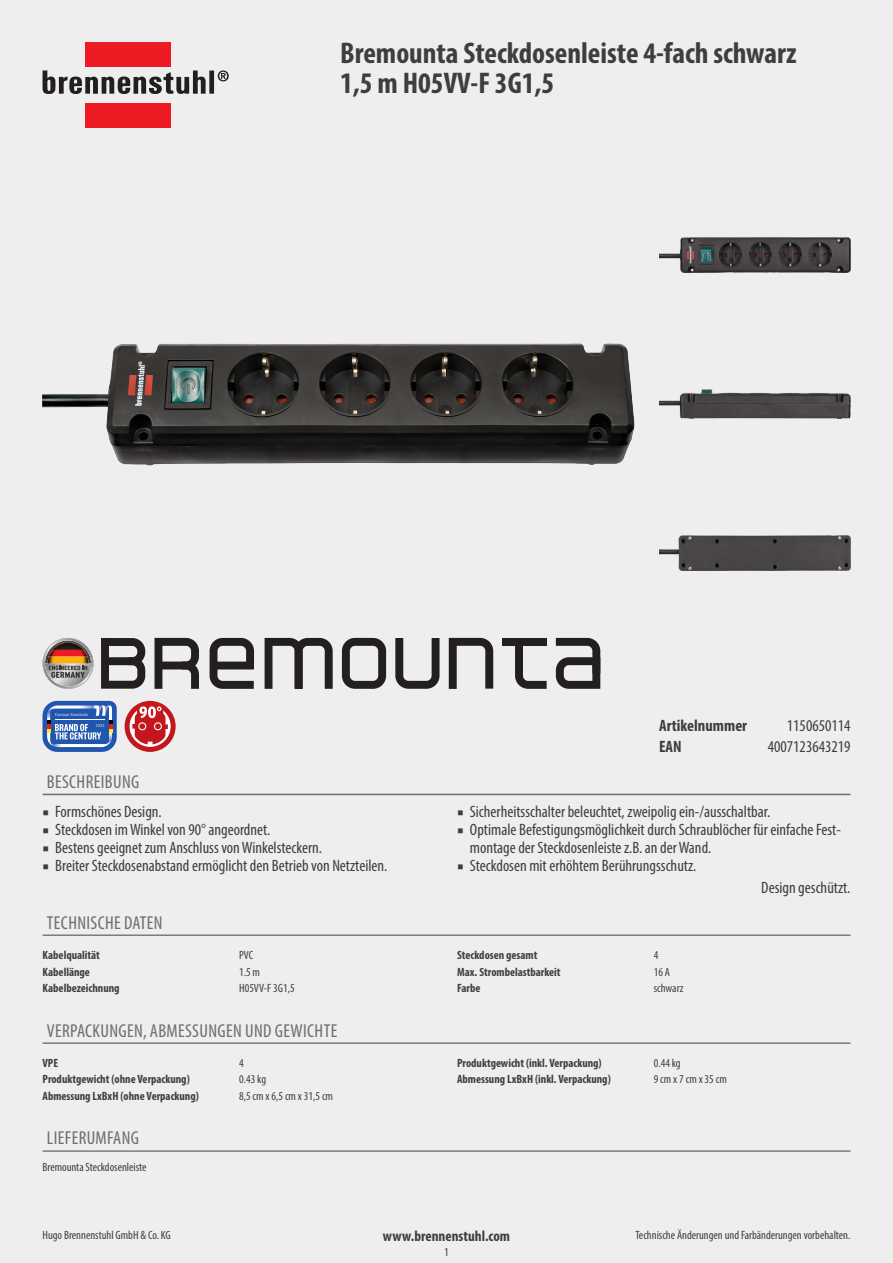
<style>
.page{position:relative;width:893px;height:1263px;background:#eeeeef}
.page>*{position:absolute;margin:0;border:0;box-sizing:border-box;transform-origin:0 0}
.t1{font:700 condensed 30px/30px "Myriad Pro";color:#3e3e3f}
.table_headline{font:condensed 18.75px "Myriad Pro";letter-spacing:.02em;color:#6c6d70}
.table_footer{font:condensed 16.5px/18px "Myriad Pro";color:#3e3e3f}
.header_value{font:condensed 16.5px "Myriad Pro";color:#3e3e3f}
.header_key{font:700 condensed 16.5px "Myriad Pro";color:#3e3e3f}
.footer_middle{font:700 condensed 15px "Myriad Pro";color:#3e3e3f}
.techdata_key{font:700 condensed 12px "Myriad Pro";color:#3e3e3f}
.techdata_value{font:condensed 12px "Myriad Pro";color:#3e3e3f}
.footer_right{font:condensed 12px "Myriad Pro";color:#3e3e3f}
.footer_left{font:condensed 12px "Myriad Pro";color:#3e3e3f}
.scope_of_delivery{font:condensed 12px "Myriad Pro";color:#3e3e3f}
.pageno{font:condensed 12px "Myriad Pro";color:#3e3e3f}
.s1{font-family:"Minion Pro";font-stretch:normal}
</style>
<div class="page">
<img style="left:43px;top:343px;width:592px;height:123px">
<div style="left:85px;top:43px;width:86px;height:24px;background:#ed1c24"></div>
<div style="left:85px;top:103px;width:86px;height:25px;background:#ed1c24"></div>
<div style="left:209px;top:71px;width:5px;height:23px;background:#231f20"></div>
<svg style="left:43px;top:70px;width:163px;height:24px"></svg>
<svg style="left:218px;top:70px;width:11px;height:11px"></svg>
<img style="left:659px;top:238px;width:191px;height:34px">
<img style="left:659px;top:389px;width:191px;height:30px">
<img style="left:659px;top:536px;width:191px;height:34px">
<svg style="left:43px;top:638px;width:51px;height:51px"></svg>
<svg style="left:515px;top:639px;width:32px;height:50px"></svg>
<svg style="left:556px;top:638px;width:44px;height:51px"></svg>
<div style="left:502px;top:638px;width:44px;height:8px;background:#231f20"></div>
<svg style="left:155px;top:638px;width:44px;height:51px"></svg>
<svg style="left:265px;top:638px;width:68px;height:51px"></svg>
<svg style="left:210px;top:638px;width:44px;height:51px"></svg>
<svg style="left:101px;top:638px;width:44px;height:51px"></svg>
<svg style="left:342px;top:638px;width:44px;height:51px"></svg>
<svg style="left:395px;top:638px;width:45px;height:51px"></svg>
<svg style="left:449px;top:638px;width:44px;height:51px"></svg>
<svg style="left:43px;top:701px;width:74px;height:51px"></svg>
<div style="left:125px;top:701px;width:51px;height:51px;background:#c4161d;border-radius:50%"></div>
<div style="left:130px;top:706px;width:41px;height:41px;border:2px solid #fff;border-radius:50%"></div>
<svg style="left:130px;top:704px;width:41px;height:42px"></svg>
<hr style="left:43px;top:794px;width:807px;height:1px;background:#6c6d70">
<hr style="left:43px;top:934px;width:807px;height:2px;background:#7a7c7f">
<hr style="left:43px;top:1042px;width:807px;height:2px;background:#7a7c7f">
<hr style="left:43px;top:1150px;width:807px;height:2px;background:#7a7c7f">
<p class="t1" style="left:340px;top:37px;width:458px">Bremounta Steckdosenleiste 4-fach schwarz<br>1,5 m H05VV-F 3G1,5</p>
<p class="table_headline" style="left:47px;top:770px;width:94px">BESCHREIBUNG</p>
<p class="table_footer" style="left:43px;top:802px;width:121px"><span class="s1">■</span> Formschönes Design.</p>
<p class="table_footer" style="left:43px;top:820px;width:229px"><span class="s1">■</span> Steckdosen im Winkel von 90° angeordnet.</p>
<p class="table_footer" style="left:43px;top:838px;width:281px"><span class="s1">■</span> Bestens geeignet zum Anschluss von Winkelsteckern.</p>
<p class="table_footer" style="left:43px;top:856px;width:346px"><span class="s1">■</span> Breiter Steckdosenabstand ermöglicht den Betrieb von Netzteilen.</p>
<p class="table_headline" style="left:47px;top:911px;width:117px">TECHNISCHE DATEN</p>
<p class="techdata_key" style="left:43px;top:947px;width:59px">Kabelqualität</p>
<p class="techdata_value" style="left:239px;top:948px;width:16px">PVC</p>
<p class="techdata_key" style="left:43px;top:964px;width:49px">Kabellänge</p>
<p class="techdata_value" style="left:239px;top:964px;width:22px">1.5 m</p>
<p class="techdata_key" style="left:43px;top:981px;width:79px">Kabelbezeichnung</p>
<p class="techdata_value" style="left:239px;top:981px;width:57px">H05VV-F 3G1,5</p>
<p class="table_headline" style="left:47px;top:1019px;width:292px">VERPACKUNGEN, ABMESSUNGEN UND GEWICHTE</p>
<p class="techdata_key" style="left:43px;top:1055px;width:17px">VPE</p>
<p class="techdata_value" style="left:239px;top:1056px;width:6px">4</p>
<p class="techdata_key" style="left:43px;top:1072px;width:149px">Produktgewicht (ohne Verpackung)</p>
<p class="techdata_value" style="left:239px;top:1072px;width:28px">0.43 kg</p>
<p class="techdata_key" style="left:43px;top:1088px;width:158px">Abmessung LxBxH (ohne Verpackung)</p>
<p class="techdata_value" style="left:239px;top:1089px;width:95px">8,5 cm x 6,5 cm x 31,5 cm</p>
<p class="table_headline" style="left:47px;top:1127px;width:94px">LIEFERUMFANG</p>
<p class="scope_of_delivery" style="left:43px;top:1159px;width:106px">Bremounta Steckdosenleiste</p>
<p class="header_key" style="left:659px;top:715px;width:89px">Artikelnummer</p>
<p class="header_value" style="left:787px;top:715px;width:65px">1150650114</p>
<p class="header_key" style="left:659px;top:736px;width:24px">EAN</p>
<p class="header_value" style="left:768px;top:736px;width:84px">4007123643219</p>
<p class="table_footer" style="left:457px;top:802px;width:315px"><span class="s1">■</span> Sicherheitsschalter beleuchtet, zweipolig ein-/ausschaltbar.</p>
<p class="table_footer" style="left:470px;top:820px;width:373px;text-indent:-13px"><span class="s1">■</span> Optimale Befestigungsmöglichkeit durch Schraublöcher für einfache Fest&shy;montage der Steckdosenleiste z.B. an der Wand.</p>
<p class="table_footer" style="left:457px;top:856px;width:241px"><span class="s1">■</span> Steckdosen mit erhöhtem Berührungsschutz.</p>
<p class="table_footer" style="left:761px;top:878px;width:91px">Design geschützt.</p>
<p class="techdata_key" style="left:457px;top:947px;width:82px">Steckdosen gesamt</p>
<p class="techdata_value" style="left:654px;top:948px;width:6px">4</p>
<p class="techdata_key" style="left:457px;top:964px;width:105px">Max. Strombelastbarkeit</p>
<p class="techdata_value" style="left:654px;top:964px;width:18px">16 A</p>
<p class="techdata_key" style="left:457px;top:981px;width:25px">Farbe</p>
<p class="techdata_value" style="left:654px;top:981px;width:31px">schwarz</p>
<p class="techdata_key" style="left:457px;top:1055px;width:146px">Produktgewicht (inkl. Verpackung)</p>
<p class="techdata_value" style="left:654px;top:1056px;width:28px">0.44 kg</p>
<p class="techdata_key" style="left:457px;top:1072px;width:155px">Abmessung LxBxH (inkl. Verpackung)</p>
<p class="techdata_value" style="left:654px;top:1072px;width:75px">9 cm x 7 cm x 35 cm</p>
<p class="footer_left" style="left:43px;top:1228px;width:130px">Hugo Brennenstuhl GmbH &amp; Co. KG</p>
<p class="footer_right" style="left:635px;top:1228px;width:216px">Technische Änderungen und Farbänderungen vorbehalten.</p>
<p class="footer_middle" style="left:383px;top:1227px;width:129px">www.brennenstuhl.com</p>
<p class="pageno" style="left:444px;top:1245px;width:6px">1</p>
</div>
